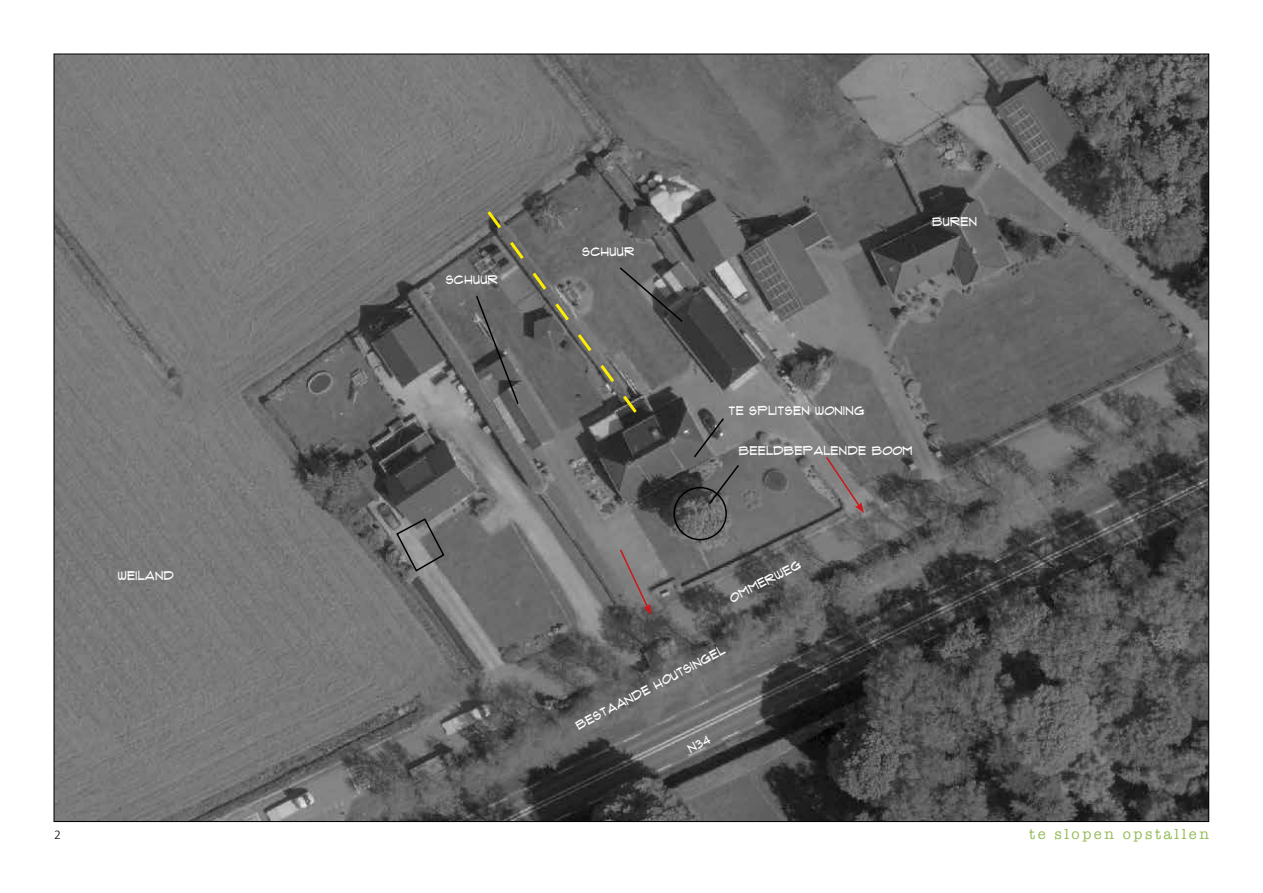
<style>
.page{position:relative;width:1263px;height:893px;background:#fff}
.page>*{position:absolute;margin:0;border:0;box-sizing:border-box;transform-origin:0 0}
.t1{font:15px "American Typewriter";letter-spacing:.17em;color:#94bc57}
.t2{font:300 13.5px "Calibri";color:#000}
.t3{font:12px "Flux Architect";color:#fff}
</style>
<div class="page">
<img style="left:56px;top:56px;width:1151px;height:764px">
<svg style="left:618px;top:548px;width:33px;height:67px;background:#7e7474"></svg>
<svg style="left:824px;top:455px;width:40px;height:58px;background:#7d7374"></svg>
<svg style="left:395px;top:517px;width:50px;height:56px;background:#767676"></svg>
<svg style="left:692px;top:417px;width:48px;height:89px;background:#666"></svg>
<svg style="left:475px;top:208px;width:209px;height:208px;background:#666663"></svg>
<div style="left:673px;top:487px;width:54px;height:53px;border:2px solid #000;border-radius:50%"></div>
<svg style="left:686px;top:735px;width:25px;height:19px"></svg>
<p class="t3" style="left:118px;top:568px;width:58px">WEILAND</p>
<p class="t3" style="left:446px;top:272px;width:54px">SCHUUR</p>
<p class="t3" style="left:583px;top:244px;width:54px">SCHUUR</p>
<p class="t3" style="left:932px;top:214px;width:47px">BUREN</p>
<p class="t3" style="left:729px;top:403px;width:138px">TE SPLITSEN WONING</p>
<p class="t3" style="left:739px;top:443px;width:176px">BEELDBEPALENDE BOOM</p>
<p class="t3" style="left:727px;top:592px;width:80px;rotate:-27deg">OMMERWEG</p>
<p class="t3" style="left:573px;top:720px;width:168px;rotate:-28deg">BESTAANDE HOUTSINGEL</p>
<p class="t2" style="left:54px;top:826px;width:8px">2</p>
<p class="t1" style="left:1029px;top:822px;width:181px">te slopen opstallen</p>
</div>
